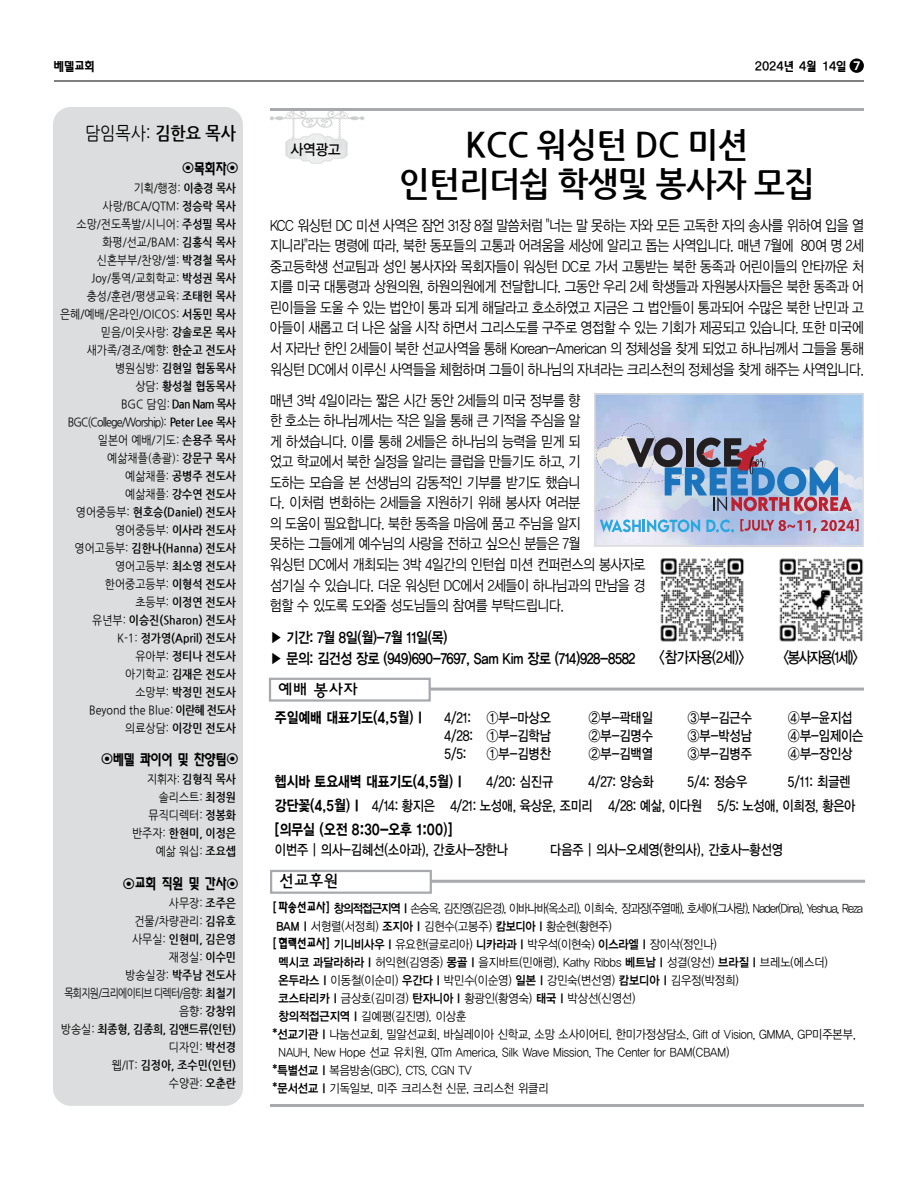
<style>
.page{position:relative;width:918px;height:1188px;background:#fff}
.page>*{position:absolute;margin:0;border:0;box-sizing:border-box;transform-origin:0 0}
.t1{font:700 34.5px/39px "Nanum Gothic";letter-spacing:-.025em;color:#000;text-align:center;scale:.95 1}
.t2{font:18px "Nanum Gothic";color:#000;scale:.9 1}
.t3{font:16.5px "YDIYGO230";color:#000}
.t4{font:15.6px "YDIYGO130";letter-spacing:-.06em;color:#000;scale:.85 1}
.t5{font:15px/20.5px "YDIYGO120";letter-spacing:-.025em;color:#000;text-align:justify;scale:.86 1}
.t6{font:15px "YDIYGO150";color:#000;scale:.85 1}
.t7{font:15px/21px "YDIYGO140";letter-spacing:-.025em;color:#000;scale:.86 1}
.t8{font:15px "Tae Utum";color:#000;scale:.9 1}
.t9{font:15px "YDIYGO130";color:#000;scale:.9 1}
.t10{font:14.25px "YDIYGO130";color:#000;scale:.85 1}
.t11{font:14.25px/24px "YDIYGO130";letter-spacing:-.02em;color:#000;scale:.85 1}
.t12{font:12.75px "Tae Utum";color:#000}
.t13{font:12.3px "YDIYGO120";color:#000;scale:.9 1}
.t14{font:12.3px "YDIYGO120";letter-spacing:-.06em;color:#000;scale:.87 1}
.t15{font:12px/18px "Nanum Gothic";color:#000;text-align:right;scale:.9 1}
.s1{font-family:"Open Sans";font-weight:700;font-size:12px;color:#fff}
.s2{font-weight:700}
.s3{font-size:12px}
.s4{font-family:"Tae Utum";font-size:13.05px}
.s5{font-family:"YDIYGO140"}
.s6{font-family:"YDIYGO130";font-size:14.25px}
.s7{font-family:"YDIYGO150";font-size:15px}
</style>
<div class="page">
<hr style="left:54px;top:81px;width:810px;height:1px;background:#000">
<div style="left:850px;top:58px;width:14px;height:15px;background:#000;border-radius:50%"></div>
<div style="left:53px;top:107px;width:190px;height:999px;background:#dcddde;border-radius:18px"></div>
<hr style="left:271px;top:880px;width:594px;height:3px;background:#a7a9ac">
<div style="left:270px;top:870px;width:162px;height:24px;background:#fff;border:2px solid #a7a9ac"></div>
<hr style="left:270px;top:1104px;width:594px;height:3px;background:#a7a9ac">
<hr style="left:270px;top:688px;width:594px;height:3px;background:#a7a9ac">
<div style="left:269px;top:678px;width:162px;height:24px;background:#fff;border:2px solid #a7a9ac"></div>
<img style="left:270px;top:111px;width:94px;height:53px">
<hr style="left:270px;top:108px;width:594px;height:3px;background:#a7a9ac">
<svg style="left:597px;top:424px;width:264px;height:109px;background:#a0acc8"></svg>
<div style="left:594px;top:393px;width:270px;height:154px;border:2px solid #dcddde"></div>
<img style="left:660px;top:558px;width:84px;height:84px">
<img style="left:779px;top:558px;width:85px;height:84px">
<p class="t12" style="left:54px;top:60px;width:42px">베델교회</p>
<p class="t12" style="left:755px;top:60px;width:107px">2024년 4월 14일 <span class="s1">7</span></p>
<p class="t2" style="left:85px;top:125px;width:169px">담임목사: <span class="s2">김한요 목사</span></p>
<p class="t8" style="left:182px;top:160px;width:61px"><span class="s3">⊙</span> 목회자<span class="s3">⊙</span></p>
<p class="t15" style="left:60px;top:179px;width:197px">기획/행정: <span class="s2">이충경 목사 </span>사랑/BCA/QTM: <span class="s2">정승락 목사 </span>소망/전도폭발/시니어: <span class="s2">주성필 목사 </span>화평/선교/BAM: <span class="s2">김홍식 목사 </span>신혼부부/찬양/셀: <span class="s2">박경철 목사<br></span>Joy/통역/교회학교: <span class="s2">박성권 목사 </span>충성/훈련/평생교육: <span class="s2">조태헌 목사 </span>은혜/예배/온라인/OICOS: <span class="s2">서동민 목사 </span>믿음/이웃사랑: <span class="s2">강솔로몬 목사 </span>새가족/경조/예향: <span class="s2">한순고 전도사 </span>병원심방: <span class="s2">김현일 협동목사<br></span>상담: <span class="s2">황성철 협동목사<br></span>BGC 담임: <span class="s2">Dan Nam 목사<br></span>BGC(College/Worship): <span class="s2">Peter Lee 목사 </span>일본어 예배/기도: <span class="s2">손용주 목사 </span>예삶채플(총괄): <span class="s2">강문구 목사<br></span>예삶채플: <span class="s2">공병주 전도사<br></span>예삶채플: <span class="s2">강수연 전도사<br></span>영어중등부: <span class="s2">현호승(Daniel) 전도사 </span>영어중등부: <span class="s2">이사라 전도사 </span>영어고등부: <span class="s2">김한나(Hanna) 전도사 </span>영어고등부: <span class="s2">최소영 전도사 </span>한어중고등부: <span class="s2">이형석 전도사<br></span>초등부: <span class="s2">이정연 전도사<br></span>유년부: <span class="s2">이승진(Sharon) 전도사<br></span>K-1: <span class="s2">정가영(April) 전도사<br></span>유아부: <span class="s2">정티나 전도사<br></span>아기학교: <span class="s2">김재은 전도사<br></span>소망부: <span class="s2">박정민 전도사<br></span>Beyond the Blue: <span class="s2">이란혜 전도사 </span>의료상담: <span class="s2">이강민 전도사</span></p>
<p class="t8" style="left:101px;top:751px;width:151px"><span class="s3">⊙</span> 베델 콰이어 및 찬양팀<span class="s3">⊙</span></p>
<p class="t15" style="left:132px;top:770px;width:117px">지휘자: <span class="s2">김형직 목사 </span>솔리스트: <span class="s2">최정원 </span>뮤직디렉터: <span class="s2">정봉화 </span>반주자: <span class="s2">한현미, 이정은 </span>예삶 워십: <span class="s2">조요셉</span></p>
<p class="t8" style="left:123px;top:876px;width:127px"><span class="s3">⊙</span> 교회 직원 및 간사<span class="s3">⊙</span></p>
<p class="t15" style="left:61px;top:895px;width:196px">사무장: <span class="s2">조주은<br></span>건물/차량관리: <span class="s2">김유호<br></span>사무실: <span class="s2">인현미, 김은영<br></span>재정실: <span class="s2">이수민<br></span>방송실장: <span class="s2">박주남 전도사 </span>목회지원/크리에이티브 디렉터/음향: <span class="s2">최철기 </span>음향: <span class="s2">강창위<br></span>방송실: <span class="s2">최종형, 김종희, 김앤드류(인턴) </span>디자인: <span class="s2">박선경<br></span>웹/IT: <span class="s2">김정아, 조수민(인턴)<br></span>수양관: <span class="s2">오춘란</span></p>
<p class="t14" style="left:273px;top:901px;width:680px"><span class="s4">[ 파송선교사]</span> <span class="s5">창의적접근지역Ⅰ</span>손승옥, 김진영(김은경), 이바나바(옥소리), 이희숙, 장과장(주열매), 호세아(그사랑), Nader(Dina), Yeshua, Reza</p>
<h1 class="t1" style="left:399px;top:126px;width:439px">KCC 워싱턴 DC 미션 인턴리더쉽 학생및 봉사자 모집</h1>
<p class="t9" style="left:291px;top:141px;width:57px">사역광고</p>
<p class="t5" style="left:270px;top:215px;width:692px">KCC 워싱턴 DC 미션 사역은 잠언 31장 8절 말씀처럼 "너는 말 못하는 자와 모든 고독한 자의 송사를 위하여 입을 열 지니라"라는 명령에 따라, 북한 동포들의 고통과 어려움을 세상에 알리고 돕는 사역입니다. 매년 7월에 80여 명 2세 중고등학생 선교팀과 성인 봉사자와 목회자들이 워싱턴 DC로 가서 고통받는 북한 동족과 어린이들의 안타까운 처 지를 미국 대통령과 상원의원, 하원의원에게 전달합니다. 그동안 우리 2세 학생들과 자원봉사자들은 북한 동족과 어 린이들을 도울 수 있는 법안이 통과 되게 해달라고 호소하였고 지금은 그 법안들이 통과되어 수많은 북한 난민과 고 아들이 새롭고 더 나은 삶을 시작 하면서 그리스도를 구주로 영접할 수 있는 기회가 제공되고 있습니다. 또한 미국에 서 자라난 한인 2세들이 북한 선교사역을 통해 Korean-American 의 정체성을 찾게 되었고 하나님께서 그들을 통해 워싱턴 DC에서 이루신 사역들을 체험하며 그들이 하나님의 자녀라는 크리스천의 정체성을 찾게 해주는 사역입니다.</p>
<p class="t5" style="left:270px;top:390px;width:438px;text-align:left">매년 3박 4일이라는 짧은 시간 동안 2세들의 미국 정부를 향<br>한 호소는 하나님께서는 작은 일을 통해 큰 기적을 주심을 알<br>게 하셨습니다. 이를 통해 2세들은 하나님의 능력을 믿게 되<br>었고 학교에서 북한 실정을 알리는 클럽을 만들기도 하고, 기<br>도하는 모습을 본 선생님의 감동적인 기부를 받기도 했습니<br>다. 이처럼 변화하는 2세들을 지원하기 위해 봉사자 여러분<br>의 도움이 필요합니다. 북한 동족을 마음에 품고 주님을 알지<br>못하는 그들에게 예수님의 사랑을 전하고 싶으신 분들은 7월<br>워싱턴 DC에서 개최되는 3박 4일간의 인턴쉽 미션 컨퍼런스의 봉사자로 섬기실 수 있습니다. 더운 워싱턴 DC에서 2세들이 하나님과의 만남을 경 험할 수 있도록 도와줄 성도님들의 참여를 부탁드립니다.</p>
<p class="t7" style="left:270px;top:627px;width:426px">▶ 기간: 7월 8일(월)-7월 11일(목)<br>▶ 문의: 김건성 장로 (949)690-7697, Sam Kim 장로 (714)928-8582</p>
<p class="t4" style="left:659px;top:649px;width:102px">&lt;참가자용(2세)&gt;</p>
<p class="t4" style="left:783px;top:649px;width:89px">&lt;봉사자용(1세)&gt;</p>
<p class="t3" style="left:278px;top:680px;width:82px">예배 봉사자</p>
<p class="t6" style="left:275px;top:709px;width:326px">주일예배 대표기도(4,5월)Ⅰ <span class="s6">4/21: ①부-마상오</span></p>
<p class="t10" style="left:588px;top:709px;width:77px">②부-곽태일</p>
<p class="t10" style="left:687px;top:709px;width:77px">③부-김근수</p>
<p class="t10" style="left:788px;top:709px;width:77px">④부-윤지섭</p>
<p class="t10" style="left:444px;top:727px;width:127px">4/28: ①부-김학남</p>
<p class="t10" style="left:588px;top:727px;width:77px">②부-김명수</p>
<p class="t10" style="left:687px;top:727px;width:77px">③부-박성남</p>
<p class="t10" style="left:788px;top:727px;width:90px">④부-임제이슨</p>
<p class="t10" style="left:444px;top:745px;width:27px">5/5:</p>
<p class="t10" style="left:486px;top:745px;width:77px">①부-김병찬</p>
<p class="t10" style="left:588px;top:745px;width:77px">②부-김백열</p>
<p class="t10" style="left:687px;top:745px;width:77px">③부-김병주</p>
<p class="t10" style="left:788px;top:745px;width:77px">④부-장인상</p>
<p class="t6" style="left:275px;top:774px;width:226px">헵시바 토요새벽 대표기도(4,5월)Ⅰ</p>
<p class="t10" style="left:486px;top:774px;width:80px">4/20: 심진규</p>
<p class="t10" style="left:588px;top:774px;width:78px">4/27: 양승화</p>
<p class="t10" style="left:687px;top:774px;width:72px">5/4: 정승우</p>
<p class="t11" style="left:275px;top:770px;width:684px;text-indent:513px">5/11: 최글렌 <span class="s7">강단꽃(4,5월)Ⅰ</span> 4/14: 황지은 4/21: 노성애, 육상운, 조미리 4/28: 예삶, 이다원 5/5: 노성애, 이희정, 황은아</p>
<p class="t6" style="left:275px;top:822px;width:210px">[의무실 (오전 8:30-오후 1:00)]</p>
<p class="t10" style="left:275px;top:841px;width:275px">이번주 | 의사-김혜선(소아과), 간호사-장한나</p>
<p class="t10" style="left:550px;top:841px;width:275px">다음주 | 의사-오세영(한의사), 간호사-황선영</p>
<p class="t3" style="left:279px;top:871px;width:61px">선교후원</p>
<p class="t13" style="left:277px;top:919px;width:374px"><span class="s5">BAMⅠ</span>서형렬(서정희) <span class="s5">조지아Ⅰ</span>김현수(고봉주) <span class="s5">캄보디아Ⅰ</span>황순현(황현주)</p>
<p class="t13" style="left:273px;top:937px;width:495px"><span class="s4">[협력선교사]</span> <span class="s5">기니비사우Ⅰ</span>유요한(글로리아) <span class="s5">니카라과Ⅰ</span>박우석(이현숙) <span class="s5">이스라엘Ⅰ</span>장이삭(정인나)</p>
<p class="t13" style="left:279px;top:955px;width:612px"><span class="s5">멕시코 과달라하라Ⅰ</span>허익현(김영중) <span class="s5">몽골Ⅰ</span>을지바트(민애령), Kathy Ribbs <span class="s5">베트남Ⅰ</span>성결(양선) <span class="s5">브라질Ⅰ</span>브레노(에스더)</p>
<p class="t13" style="left:279px;top:973px;width:513px"><span class="s5">온두라스Ⅰ</span>이동철(이순미) <span class="s5">우간다Ⅰ</span>박민수(이순영) <span class="s5">일본Ⅰ</span>강민숙(변선영) <span class="s5">캄보디아Ⅰ</span>김우정(박정희)</p>
<p class="t13" style="left:279px;top:991px;width:398px"><span class="s5">코스타리카Ⅰ</span>금상호(김미경) <span class="s5">탄자니아Ⅰ</span>황광인(황영숙) <span class="s5">태국Ⅰ</span>박상선(신영선)</p>
<p class="t13" style="left:279px;top:1009px;width:210px"><span class="s5">창의적접근지역Ⅰ</span>길예평(길진명), 이상훈</p>
<p class="t13" style="left:273px;top:1027px;width:650px"><span class="s5">*선교기관Ⅰ</span>나눔선교회, 밀알선교회, 바실레이아 신학교, 소망 소사이어티, 한미가정상담소, Gift of Vision, GMMA, GP미주본부,</p>
<p class="t13" style="left:279px;top:1045px;width:502px">NAUH, New Hope 선교 유치원, QTm America, Silk Wave Mission, The Center for BAM(CBAM)</p>
<p class="t13" style="left:273px;top:1063px;width:223px"><span class="s5">*특별선교Ⅰ</span>복음방송(GBC), CTS, CGN TV</p>
<p class="t13" style="left:273px;top:1081px;width:308px"><span class="s5">*문서선교Ⅰ</span>기독일보, 미주 크리스천 신문, 크리스천 위클리</p>
</div>
